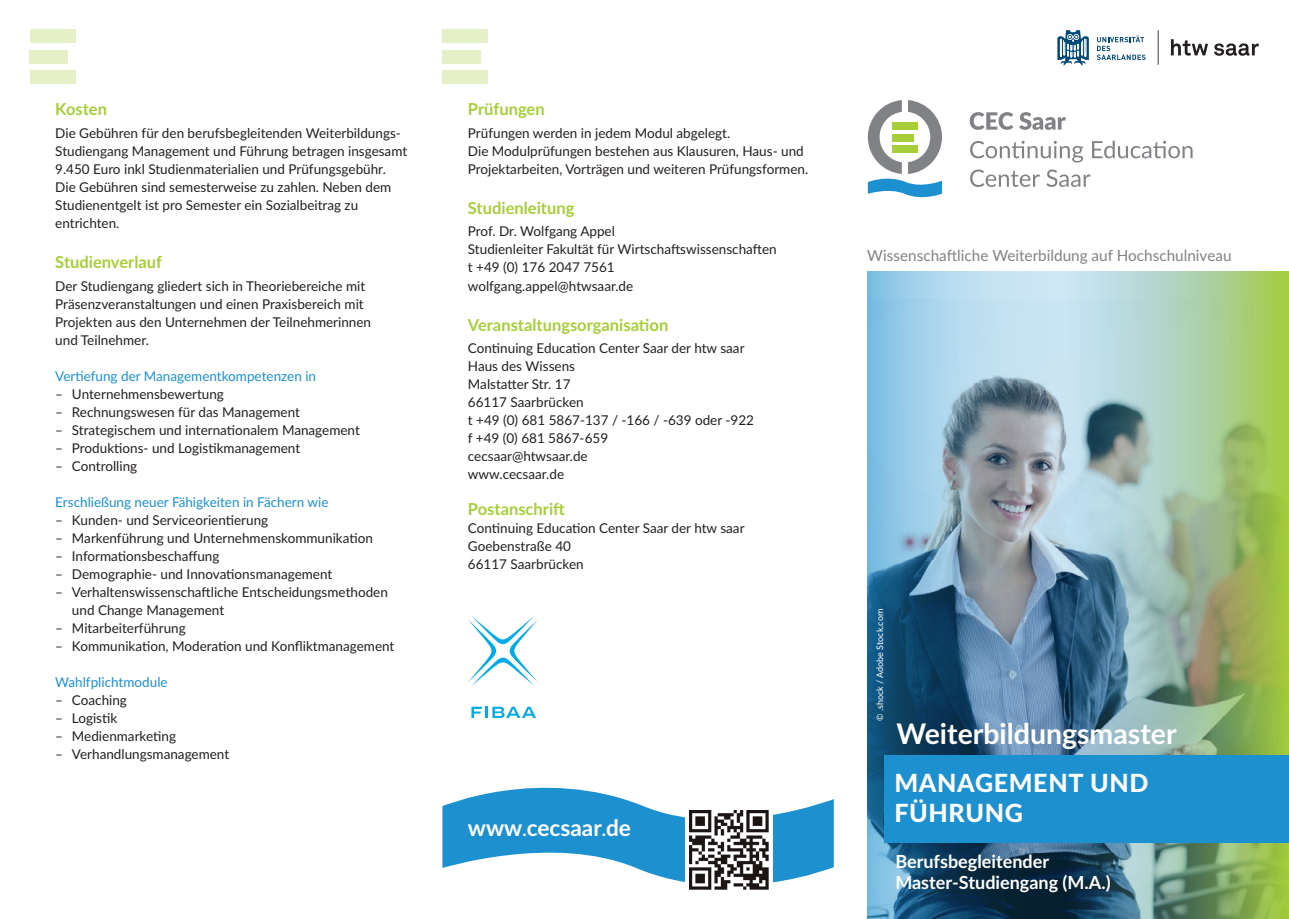
<style>
.page{position:relative;width:1289px;height:919px;background:#fff}
.page>*{position:absolute;margin:0;border:0;box-sizing:border-box;transform-origin:0 0}
.t1{font:700 28.35px "Lato";color:#fff}
.t2{font:800 25.05px "Lato";letter-spacing:.025em;color:#fff}
.t3{font:700 22.65px "Lato";color:#fff}
.t4{font:700 18px "Lato";color:#fff}
.t5{font:700 16.5px "Lato";color:#a6ce39}
.t6{font:15.3px "Lato";color:#808285}
.t7{font:13.5px/18px "Lato";color:#231f20}
.t8{font:13.5px "Lato";color:#1d90d0}
.t9{font:9px "Lato";color:#fff}
.s1{font-size:18px}
</style>
<div class="page">
<img style="left:867px;top:271px;width:421px;height:647px">
<svg style="left:442px;top:787px;width:391px;height:96px;fill:#1d90d0"></svg>
<div style="left:685px;top:805px;width:87px;height:88px;background:#fff"></div>
<img style="left:689px;top:810px;width:79px;height:79px">
<div style="left:884px;top:755px;width:404px;height:87px;background:#1d90d0"></div>
<svg style="left:867px;top:100px;width:75px;height:98px"></svg>
<div style="left:892px;top:123px;width:25px;height:7px;background:#a6ce39"></div>
<div style="left:892px;top:134px;width:21px;height:7px;background:#a6ce39"></div>
<div style="left:892px;top:145px;width:25px;height:7px;background:#a6ce39"></div>
<svg style="left:970px;top:169px;width:120px;height:18px"></svg>
<svg style="left:970px;top:141px;width:222px;height:21px"></svg>
<svg style="left:969px;top:112px;width:96px;height:18px"></svg>
<svg style="left:1057px;top:30px;width:31px;height:35px"></svg>
<svg style="left:1097px;top:36px;width:48px;height:24px"></svg>
<hr style="left:1157px;top:30px;width:1px;height:35px;background:#3e3e3f">
<svg style="left:1170px;top:39px;width:37px;height:17px"></svg>
<svg style="left:1214px;top:43px;width:44px;height:13px"></svg>
<svg style="left:468px;top:616px;width:70px;height:69px"></svg>
<svg style="left:471px;top:706px;width:65px;height:12px"></svg>
<div style="left:442px;top:30px;width:46px;height:13px;background:#e5f0c6"></div>
<div style="left:442px;top:50px;width:38px;height:14px;background:#e5f0c6"></div>
<div style="left:442px;top:71px;width:46px;height:13px;background:#e5f0c6"></div>
<div style="left:30px;top:30px;width:46px;height:13px;background:#e5f0c6"></div>
<div style="left:30px;top:50px;width:38px;height:14px;background:#e5f0c6"></div>
<div style="left:30px;top:71px;width:46px;height:13px;background:#e5f0c6"></div>
<p class="t5" style="left:55px;top:103px;width:53px">Kosten</p>
<p class="t7" style="left:55px;top:125px;width:353px">Die Gebühren für den berufsbegleitenden Weiterbildungs-Studiengang Management und Führung betragen insgesamt 9.450 Euro inkl Studienmaterialien und Prüfungsgebühr.<br>Die Gebühren sind semesterweise zu zahlen. Neben dem Studienentgelt ist pro Semester ein Sozialbeitrag zu entrichten.</p>
<p class="t5" style="left:55px;top:256px;width:108px">Studienverlauf</p>
<p class="t7" style="left:55px;top:278px;width:317px">Der Studiengang gliedert sich in Theoriebereiche mit Präsenzveranstaltungen und einen Praxisbereich mit Projekten aus den Unternehmen der Teilnehmerinnen und Teilnehmer.</p>
<p class="t8" style="left:55px;top:370px;width:262px">Vertiefung der Managementkompetenzen in</p>
<p class="t7" style="left:55px;top:386px;width:170px">– Unternehmensbewertung</p>
<p class="t7" style="left:55px;top:404px;width:246px">– Rechnungswesen für das Management</p>
<p class="t7" style="left:55px;top:422px;width:306px">– Strategischem und internationalem Management</p>
<p class="t7" style="left:55px;top:440px;width:246px">– Produktions- und Logistikmanagement</p>
<p class="t7" style="left:55px;top:458px;width:83px">– Controlling</p>
<p class="t8" style="left:55px;top:496px;width:275px">Erschließung neuer Fähigkeiten in Fächern wie</p>
<p class="t7" style="left:55px;top:512px;width:214px">– Kunden- und Serviceorientierung</p>
<p class="t7" style="left:55px;top:530px;width:319px">– Markenführung und Unternehmenskommunikation</p>
<p class="t7" style="left:55px;top:548px;width:166px">– Informationsbeschaffung</p>
<p class="t7" style="left:55px;top:566px;width:278px">– Demographie- und Innovationsmanagement</p>
<p class="t7" style="left:72px;top:584px;width:317px;text-indent:-17px">– Verhaltenswissenschaftliche Entscheidungsmethoden und Change Management</p>
<p class="t7" style="left:55px;top:620px;width:132px">– Mitarbeiterführung</p>
<p class="t7" style="left:55px;top:638px;width:340px">– Kommunikation, Moderation und Konfliktmanagement</p>
<p class="t8" style="left:55px;top:676px;width:114px">Wahlfplichtmodule</p>
<p class="t7" style="left:55px;top:692px;width:73px">– Coaching</p>
<p class="t7" style="left:55px;top:710px;width:64px">– Logistik</p>
<p class="t7" style="left:55px;top:728px;width:122px">– Medienmarketing</p>
<p class="t7" style="left:55px;top:746px;width:175px">– Verhandlungsmanagement</p>
<p class="t5" style="left:468px;top:103px;width:78px">Prüfungen</p>
<p class="t7" style="left:468px;top:125px;width:337px">Prüfungen werden in jedem Modul abgelegt.<br>Die Modulprüfungen bestehen aus Klausuren, Haus- und</p>
<p class="t7" style="left:468px;top:161px;width:342px">Projektarbeiten, Vorträgen und weiteren Prüfungsformen.</p>
<p class="t5" style="left:468px;top:202px;width:108px">Studienleitung</p>
<p class="t7" style="left:468px;top:224px;width:148px">Prof. Dr. Wolfgang Appel</p>
<p class="t7" style="left:468px;top:242px;width:310px">Studienleiter Fakultät für Wirtschaftswissenschaften</p>
<p class="t7" style="left:468px;top:260px;width:148px">t +49 (0) 176 2047 7561</p>
<p class="t7" style="left:468px;top:278px;width:167px">wolfgang.appel@htwsaar.de</p>
<p class="t5" style="left:468px;top:319px;width:202px">Veranstaltungsorganisation</p>
<p class="t7" style="left:468px;top:340px;width:278px">Continuing Education Center Saar der htw saar</p>
<p class="t7" style="left:468px;top:358px;width:109px">Haus des Wissens</p>
<p class="t7" style="left:468px;top:376px;width:104px">Malstatter Str. 17</p>
<p class="t7" style="left:468px;top:394px;width:117px">66117 Saarbrücken</p>
<p class="t7" style="left:468px;top:412px;width:287px">t +49 (0) 681 5867-137 / -166 / -639 oder -922</p>
<p class="t7" style="left:468px;top:430px;width:142px">f +49 (0) 681 5867-659</p>
<p class="t7" style="left:468px;top:448px;width:121px">cecsaar@htwsaar.de</p>
<p class="t7" style="left:468px;top:466px;width:98px">www.cecsaar.de</p>
<p class="t5" style="left:468px;top:503px;width:98px">Postanschrift</p>
<p class="t7" style="left:468px;top:520px;width:278px">Continuing Education Center Saar der htw saar</p>
<p class="t7" style="left:468px;top:538px;width:105px">Goebenstraße 40</p>
<p class="t7" style="left:468px;top:556px;width:117px">66117 Saarbrücken</p>
<p class="t3" style="left:468px;top:819px;width:165px">www<span class="s1">.</span>cecsaar<span class="s1">.</span>de</p>
<p class="t6" style="left:867px;top:249px;width:366px">Wissenschaftliche Weiterbildung auf Hochschulniveau</p>
<p class="t9" style="left:876px;top:721px;width:114px;rotate:-90deg">© .shock / Adobe Stock.com</p>
<p class="t1" style="left:896px;top:723px;width:282px">Weiterbildungsmaster</p>
<p class="t2" style="left:894px;top:769px;width:256px">MANAGEMENT UND</p>
<p class="t2" style="left:894px;top:799px;width:130px">FÜHRUNG</p>
<p class="t4" style="left:895px;top:854px;width:155px">Berufsbegleitender</p>
<p class="t4" style="left:895px;top:875px;width:217px">Master-Studiengang (M.A.)</p>
</div>
